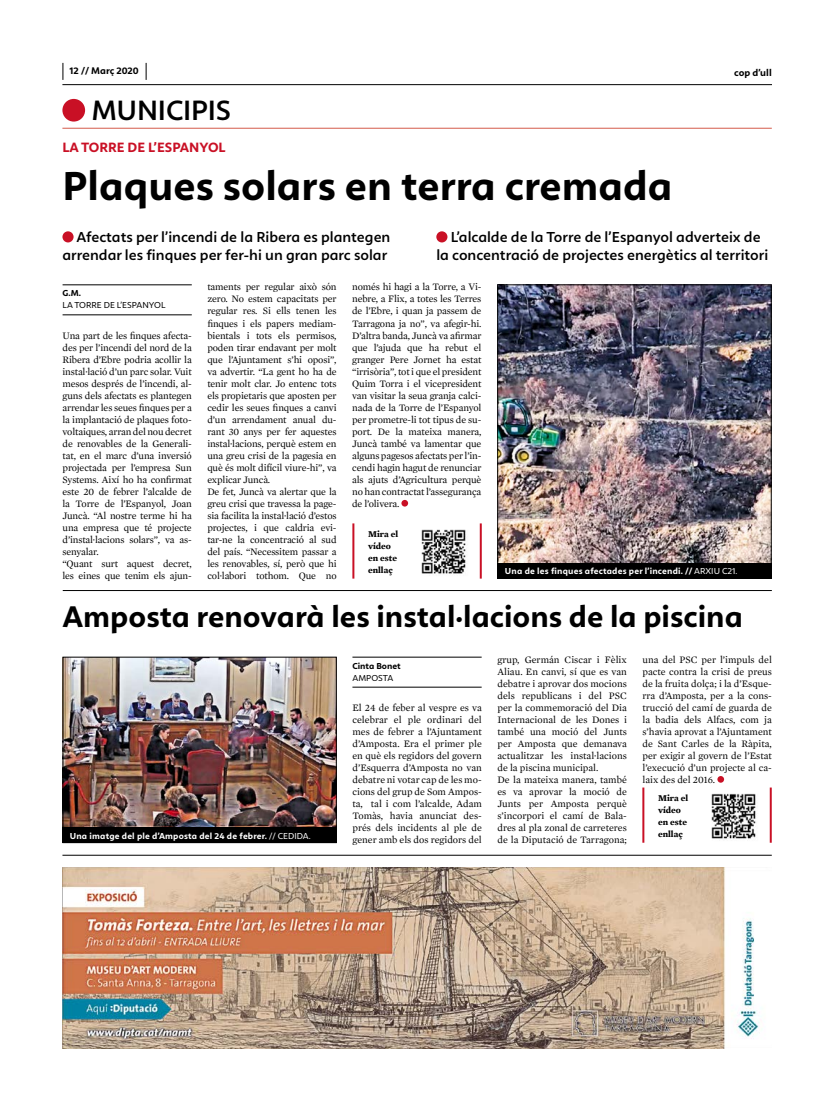
<style>
.page{position:relative;width:820px;height:1106px;background:#fff}
.page>*{position:absolute;margin:0;border:0;box-sizing:border-box;transform-origin:0 0}
.t1{font:700 42px "Calima";color:#000}
.t2{font:700 31px "Calima";color:#000}
.t3{font:600 29px "Calima";letter-spacing:-.005em;color:#000}
.t4{font:600 15px/18px "Calima";color:#000;text-align:right}
.t5{font:700 14px "Calima";color:#c91025}
.t6{font:10px/12px "Mercury Text G1";letter-spacing:-.015em;color:#000}
.t7{font:700 10px "Calima";color:#000}
.t8{font:700 9px "Calima";letter-spacing:.02em;color:#fff}
.t9{font:700 9px/12px "Mercury Text G1";color:#000}
.t10{font:9px "Calima";color:#000}
.t11{font:700 9px "Calima";color:#000}
.s1{font-weight:400}
</style>
<div class="page">
<hr style="left:62px;top:84px;width:709px;height:1px;background:#000">
<svg style="left:62px;top:63px;width:1px;height:17px"></svg>
<svg style="left:145px;top:63px;width:1px;height:17px"></svg>
<div style="left:62px;top:99px;width:23px;height:23px;background:#c91025;border-radius:50%"></div>
<hr style="left:62px;top:128px;width:709px;height:1px;background:#d45b4a">
<img style="left:62px;top:867px;width:698px;height:181px">
<hr style="left:62px;top:854px;width:709px;height:1px;background:#000">
<hr style="left:63px;top:590px;width:708px;height:1px;background:#000">
<div style="left:62px;top:231px;width:12px;height:11px;background:#c91025;border-radius:50%"></div>
<div style="left:436px;top:231px;width:11px;height:11px;background:#c91025;border-radius:50%"></div>
<div style="left:401px;top:500px;width:7px;height:6px;background:#c91025;border-radius:50%"></div>
<hr style="left:63px;top:314px;width:129px;height:1px;background:#000">
<hr style="left:63px;top:284px;width:129px;height:1px;background:#000">
<img style="left:499px;top:286px;width:270px;height:277px">
<div style="left:497px;top:284px;width:274px;height:294px;border:1px solid #000"></div>
<div style="left:497px;top:563px;width:274px;height:15px;background:#000"></div>
<svg style="left:717px;top:776px;width:6px;height:6px"></svg>
<hr style="left:352px;top:686px;width:129px;height:1px;background:#000">
<hr style="left:352px;top:656px;width:129px;height:1px;background:#000">
<img style="left:64px;top:658px;width:271px;height:169px">
<div style="left:62px;top:656px;width:275px;height:187px;border:1px solid #000"></div>
<div style="left:63px;top:827px;width:274px;height:16px;background:#000"></div>
<img style="left:421px;top:529px;width:45px;height:45px">
<hr style="left:352px;top:523px;width:2px;height:55px;background:#c91025">
<hr style="left:479px;top:523px;width:2px;height:55px;background:#c91025">
<img style="left:711px;top:793px;width:45px;height:46px">
<hr style="left:642px;top:787px;width:2px;height:55px;background:#c91025">
<hr style="left:769px;top:787px;width:2px;height:55px;background:#c91025">
<p class="t7" style="left:69px;top:65px;width:71px">12 // Març 2020</p>
<p class="t7" style="left:734px;top:67px;width:39px">cop d’ull</p>
<h3 class="t3" style="left:91px;top:94px;width:141px">MUNICIPIS</h3>
<h3 class="t5" style="left:62px;top:140px;width:165px">LA TORRE DE L’ESPANYOL</h3>
<h1 class="t1" style="left:62px;top:163px;width:611px">Plaques solars en terra cremada</h1>
<h3 class="t4" style="left:62px;top:228px;width:329px">Afectats per l’incendi de la Ribera es plantegen arrendar les finques per fer-hi un gran parc solar</h3>
<h3 class="t4" style="left:436px;top:228px;width:333px;text-align:center">L’alcalde de la Torre de l’Espanyol adverteix de<br>la concentració de projectes energètics al territori</h3>
<p class="t11" style="left:63px;top:288px;width:20px">G.M.</p>
<p class="t10" style="left:63px;top:300px;width:104px">LA TORRE DE L’ESPANYOL</p>
<p class="t6" style="left:63px;top:329px;width:131px">Una part de les finques afecta&shy;des per l’incendi del nord de la<br>Ribera d’Ebre podria acollir la instal·lació d’un parc solar. Vuit mesos després de l’incendi, al&shy;guns dels afectats es plantegen arrendar les seues finques per a la implantació de plaques foto&shy;voltaiques, arran del nou decret de renovables de la Generali&shy;tat, en el marc d’una inversió projectada per l’empresa Sun<br>Systems. Així ho ha confirmat este 20 de febrer l’alcalde de la Torre de l’Espanyol, Joan<br>Juncà. “Al nostre terme hi ha una empresa que té projecte d’instal·lacions solars”, va as&shy;senyalar.<br>“Quant surt aquest decret, les eines que tenim els ajun-</p>
<p class="t6" style="left:207px;top:281px;width:131px">taments per regular això són zero. No estem capacitats per regular res. Si ells tenen les finques i els papers mediam&shy;bientals i tots els permisos, poden tirar endavant per molt que l’Ajuntament s’hi oposi”, va advertir. “La gent ho ha de tenir molt clar. Jo entenc tots els propietaris que aposten per cedir les seues finques a canvi d’un arrendament anual du&shy;rant 30 anys per fer aquestes instal·lacions, perquè estem en una greu crisi de la pagesia en què és molt difícil viure-hi”, va explicar Juncà.<br>De fet, Juncà va alertar que la greu crisi que travessa la page&shy;sia facilita la instal·lació d’estos projectes, i que caldria evi&shy;tar-ne la concentració al sud del país. “Necessitem passar a les renovables, sí, però que hi col·labori tothom. Que no</p>
<p class="t6" style="left:352px;top:281px;width:131px;text-align:justify">només hi hagi a la Torre, a Vi&shy;nebre, a Flix, a totes les Terres de l’Ebre, i quan ja passem de Tarragona ja no”, va afegir-hi.<br>D’altra banda, Juncà va afirmar que l’ajuda que ha rebut el granger Pere Jornet ha estat “irrisòria”, tot i que el president Quim Torra i el vicepresident van visitar la seua granja calci&shy;nada de la Torre de l’Espanyol per prometre-li tot tipus de su&shy;port. De la mateixa manera, Juncà també va lamentar que alguns pagesos afectats per l’in&shy;cendi hagin hagut de renunciar als ajuts d’Agricultura perquè no han contractat l’assegurança de l’olivera.</p>
<p class="t9" style="left:368px;top:527px;width:31px">Mira el vídeo en este enllaç</p>
<p class="t8" style="left:504px;top:566px;width:234px">Una de les finques afectades per l’incendi. // <span class="s1">ARXIU C21.</span></p>
<h2 class="t2" style="left:62px;top:598px;width:681px">Amposta renovarà les instal·lacions de la piscina</h2>
<p class="t11" style="left:352px;top:660px;width:50px">Cinta Bonet</p>
<p class="t10" style="left:352px;top:672px;width:42px">AMPOSTA</p>
<p class="t6" style="left:497px;top:653px;width:131px">grup, Germán Ciscar i Fèlix<br>Aliau. En canvi, sí que es van debatre i aprovar dos mocions dels republicans i del PSC per la commemoració del Dia<br>Internacional de les Dones i també una moció del Junts per Amposta que demanava actualitzar les instal·lacions de la piscina municipal.<br>De la mateixa manera, també es va aprovar la moció de<br>Junts per Amposta perquè s’incorpori el camí de Bala&shy;dres al pla zonal de carreteres de la Diputació de Tarragona;</p>
<p class="t6" style="left:642px;top:653px;width:131px;text-align:justify">una del PSC per l’impuls del pacte contra la crisi de preus de la fruita dolça; i la d’Esque&shy;rra d’Amposta, per a la cons&shy;trucció del camí de guarda de la badia dels Alfacs, com ja s’havia aprovat a l’Ajuntament de Sant Carles de la Ràpita, per exigir al govern de l’Estat l’execució d’un projecte al ca&shy;laix des del 2016.</p>
<p class="t6" style="left:352px;top:701px;width:131px;text-align:justify">El 24 de feber al vespre es va celebrar el ple ordinari del mes de febrer a l’Ajuntament d’Amposta. Era el primer ple en què els regidors del govern d’Esquerra d’Amposta no van debatre ni votar cap de les mo&shy;cions del grup de Som Ampos&shy;ta, tal i com l’alcalde, Adam Tomàs, havia anunciat des&shy;prés dels incidents al ple de gener amb els dos regidors del</p>
<p class="t9" style="left:657px;top:791px;width:31px">Mira el vídeo en este enllaç</p>
<p class="t8" style="left:70px;top:830px;width:242px">Una imatge del ple d’Amposta del 24 de febrer. <span class="s1">// CEDIDA.</span></p>
</div>
